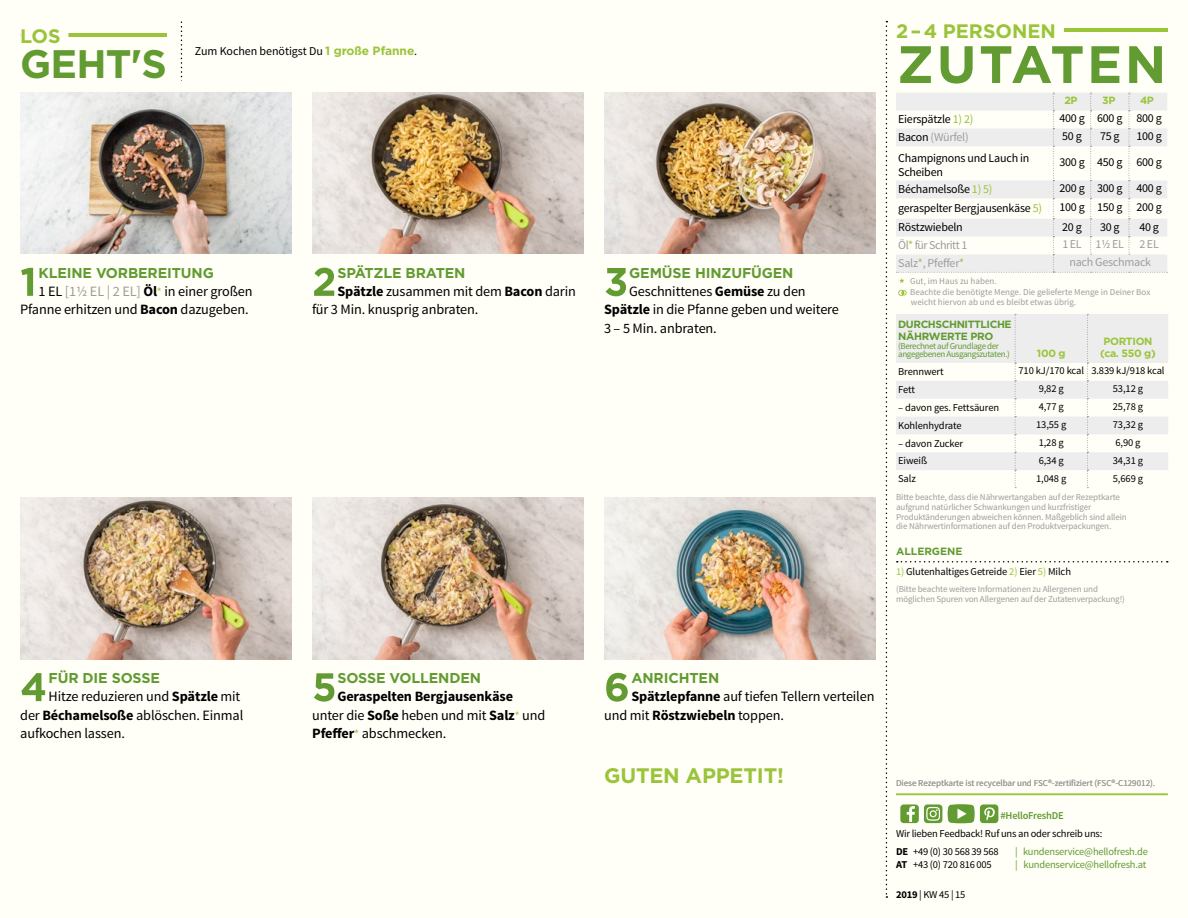
<style>
.page{position:relative;width:1188px;height:918px;background:#fffef7}
.page>*{position:absolute;margin:0;border:0;box-sizing:border-box;transform-origin:0 0}
.t1{font:700 52.5px "Gotham";letter-spacing:.05em;color:#619b31}
.t2{font:700 39.75px "Gotham";color:#619b31}
.t3{font:700 21px "Gotham";letter-spacing:-.01em;color:#9ac43a}
.t4{font:700 19.5px "Gotham";color:#9ac43a}
.t5{font:14.25px/18.3px "Source Sans Pro";letter-spacing:-.01em;color:#000}
.t6{font:700 14.25px "Gotham";letter-spacing:-.01em;color:#619b31}
.t7{font:700 14.25px/18.3px "Source Sans Pro";letter-spacing:-.01em;color:#000}
.t8{font:12px/13.5px "Source Sans Pro";letter-spacing:-.02em;color:#000}
.t9{font:12px "Source Sans Pro";letter-spacing:-.02em;color:#9d9d9c}
.t10{font:12px "Source Sans Pro";letter-spacing:-.04em;color:#9d9d9c}
.t11{font:10.5px/17.9px "Source Sans Pro";letter-spacing:-.01em;color:#000}
.t12{font:10.5px "Source Sans Pro";letter-spacing:-.02em;color:#619b31}
.t13{font:700 10.5px/12px "Gotham";letter-spacing:-.035em;color:#619b31}
.t14{font:700 10.5px/12px "Gotham";letter-spacing:-.03em;color:#9ac43a}
.t15{font:600 10.5px "Source Sans Pro";letter-spacing:-.02em;color:#619b31}
.t16{font:700 10.5px "Gotham";color:#619b31}
.t17{font:9px/9.8px "Source Sans Pro";letter-spacing:-.01em;color:#9d9d9c}
.t18{font:9px/7.5px "Source Sans Pro";letter-spacing:-.04em;color:#619b31}
.s1{color:#fff}
.s2{font-family:"Gotham";font-weight:700;color:#9ac43a}
.s3{color:#9d9d9c}
.s4{font-weight:700}
.s5{font-size:12px;color:#9ac43a}
.s6{font-weight:400}
.s7{font-weight:400;font-size:12px;color:#9ac43a}
.s8{color:#9ac43a}
.s9{color:#000}
</style>
<div class="page">
<svg style="left:21px;top:268px;width:12px;height:28px"></svg>
<svg style="left:21px;top:673px;width:24px;height:28px"></svg>
<svg style="left:314px;top:268px;width:20px;height:28px"></svg>
<svg style="left:314px;top:673px;width:20px;height:29px"></svg>
<svg style="left:606px;top:268px;width:20px;height:28px"></svg>
<svg style="left:606px;top:673px;width:22px;height:29px"></svg>
<hr style="left:896px;top:794px;width:272px;height:1px;background:#9ac43a">
<svg style="left:948px;top:804px;width:50px;height:19px"></svg>
<svg style="left:900px;top:804px;width:42px;height:19px"></svg>
<svg style="left:181px;top:21px;width:695px;height:72px"></svg>
<img style="left:604px;top:497px;width:272px;height:162px">
<img style="left:312px;top:497px;width:272px;height:162px">
<img style="left:20px;top:497px;width:272px;height:162px">
<img style="left:604px;top:93px;width:272px;height:161px">
<img style="left:312px;top:93px;width:272px;height:161px">
<img style="left:20px;top:93px;width:272px;height:161px">
<hr style="left:896px;top:28px;width:271px;height:4px;background:#9ac43a">
<div style="left:896px;top:23px;width:168px;height:14px;background:#fffef7"></div>
<svg style="left:896px;top:93px;width:272px;height:190px"></svg>
<svg style="left:898px;top:290px;width:9px;height:6px"></svg>
<svg style="left:896px;top:314px;width:272px;height:174px"></svg>
<svg style="left:897px;top:561px;width:271px;height:2px"></svg>
<svg style="left:886px;top:21px;width:1px;height:877px"></svg>
<hr style="left:20px;top:33px;width:147px;height:4px;background:#9ac43a">
<div style="left:20px;top:29px;width:48px;height:13px;background:#fffef7"></div>
<h3 class="t4" style="left:20px;top:23px;width:50px">LOS<span class="s1">-</span></h3>
<h2 class="t2" style="left:20px;top:38px;width:148px">GEHT'S</h2>
<h3 class="t8" style="left:195px;top:44px;width:224px">Zum Kochen benötigst Du <span class="s2">1 große Pfanne</span>.</h3>
<h3 class="t6" style="left:39px;top:263px;width:177px">KLEINE VORBEREITUNG</h3>
<h3 class="t5" style="left:20px;top:283px;width:234px;text-align:right">1 EL <span class="s3">[11/2 EL | 2 EL]</span> <span class="s4">Öl</span><span class="s5">*</span> in einer großen<br>Pfanne erhitzen und <span class="s4">Bacon</span> dazugeben.</h3>
<h3 class="t6" style="left:337px;top:263px;width:130px">SPÄTZLE BRATEN</h3>
<h3 class="t5" style="left:312px;top:283px;width:265px;text-indent:25px"><span class="s4">Spätzle</span> zusammen mit dem <span class="s4">Bacon</span> darin für 3 Min. knusprig anbraten.</h3>
<h3 class="t6" style="left:49px;top:669px;width:113px">FÜR DIE SOSSE</h3>
<h3 class="t5" style="left:20px;top:688px;width:225px;text-indent:28px">Hitze reduzieren und <span class="s4">Spätzle</span> mit der <span class="s4">Béchamelsoße</span> ablöschen. Einmal aufkochen lassen.</h3>
<h3 class="t6" style="left:337px;top:669px;width:145px">SOSSE VOLLENDEN</h3>
<h3 class="t7" style="left:312px;top:688px;width:235px;text-indent:25px">Geraspelten Bergjausenkäse <span class="s6">unter die</span> Soße <span class="s6">heben und mit</span> Salz<span class="s7">*</span> <span class="s6">und<br></span>Pfeffer<span class="s7">*</span> <span class="s6">abschmecken.</span></h3>
<h3 class="t6" style="left:629px;top:263px;width:166px">GEMÜSE HINZUFÜGEN</h3>
<h3 class="t5" style="left:604px;top:283px;width:236px;text-indent:25px">Geschnittenes <span class="s4">Gemüse</span> zu den<br><span class="s4">Spätzle</span> in die Pfanne geben und weitere<br>3 – 5 Min. anbraten.</h3>
<h3 class="t4" style="left:896px;top:18px;width:169px">2 – 4 PERSONEN<span class="s1">-</span></h3>
<h1 class="t1" style="left:897px;top:30px;width:271px">ZUTATEN</h1>
<p class="t14" style="left:1064px;top:95px;width:15px">2P</p>
<p class="t14" style="left:1102px;top:95px;width:15px">3P</p>
<p class="t14" style="left:1140px;top:95px;width:15px">4P</p>
<h3 class="t8" style="left:898px;top:112px;width:77px">Eierspätzle <span class="s8">1) 2)</span></h3>
<h3 class="t8" style="left:1059px;top:112px;width:104px">400 g 600 g 800 g</h3>
<h3 class="t9" style="left:898px;top:129px;width:72px"><span class="s9">Bacon</span> (Würfel)</h3>
<h3 class="t8" style="left:1062px;top:130px;width:21px">50 g</h3>
<h3 class="t8" style="left:1100px;top:130px;width:21px">75 g</h3>
<h3 class="t8" style="left:1136px;top:130px;width:27px">100 g</h3>
<h3 class="t8" style="left:898px;top:152px;width:133px">Champignons und Lauch in<br>Scheiben</h3>
<h3 class="t8" style="left:1059px;top:156px;width:104px">300 g 450 g 600 g</h3>
<h3 class="t8" style="left:898px;top:182px;width:96px">Béchamelsoße <span class="s8">1) 5)</span></h3>
<h3 class="t8" style="left:1059px;top:182px;width:104px">200 g 300 g 400 g</h3>
<h3 class="t8" style="left:898px;top:201px;width:145px">geraspelter Bergjausenkäse <span class="s8">5)</span></h3>
<h3 class="t8" style="left:1059px;top:201px;width:104px">100 g 150 g 200 g</h3>
<h3 class="t8" style="left:898px;top:220px;width:66px">Röstzwiebeln</h3>
<h3 class="t8" style="left:1062px;top:220px;width:21px">20 g</h3>
<h3 class="t8" style="left:1100px;top:220px;width:21px">30 g</h3>
<h3 class="t8" style="left:1139px;top:220px;width:21px">40 g</h3>
<h3 class="t10" style="left:898px;top:237px;width:71px">Öl<span class="s8">*</span> für Schritt 1</h3>
<h3 class="t9" style="left:1062px;top:237px;width:63px">1EL 11/2 EL</h3>
<h3 class="t9" style="left:1139px;top:237px;width:21px">2EL</h3>
<h3 class="t9" style="left:898px;top:255px;width:68px">Salz<span class="s8">*</span>, Pfeffer<span class="s8">*</span></h3>
<h3 class="t9" style="left:1069px;top:255px;width:83px">nach Geschmack</h3>
<p class="t17" style="left:910px;top:276px;width:242px;line-height:10.5px">Gut, im Haus zu haben.<br>Beachte die benötigte Menge. Die gelieferte Menge in Deiner Box weicht hiervon ab und es bleibt etwas übrig.</p>
<p class="t13" style="left:898px;top:318px;width:115px">DURCHSCHNITTLICHE<br>NÄHRWERTE PRO</p>
<p class="t18" style="left:898px;top:343px;width:113px">(Berechnet auf Grundlage der angegebenen Ausgangszutaten.)</p>
<p class="t14" style="left:1037px;top:347px;width:30px">100 g</p>
<p class="t14" style="left:1100px;top:335px;width:57px">PORTION (ca. 550 g)</p>
<p class="t11" style="left:898px;top:363px;width:47px">Brennwert</p>
<p class="t11" style="left:1018px;top:362px;width:148px">710 kJ/170 kcal 3.839 kJ/918 kcal</p>
<p class="t11" style="left:898px;top:381px;width:18px">Fett</p>
<p class="t11" style="left:1039px;top:380px;width:27px">9,82 g</p>
<p class="t11" style="left:1113px;top:380px;width:32px">53,12 g</p>
<p class="t11" style="left:898px;top:399px;width:103px">– davon ges. Fettsäuren</p>
<p class="t11" style="left:1039px;top:398px;width:27px">4,77 g</p>
<p class="t11" style="left:1113px;top:398px;width:32px">25,78 g</p>
<p class="t11" style="left:898px;top:416px;width:65px">Kohlenhydrate</p>
<p class="t11" style="left:1036px;top:416px;width:32px">13,55 g</p>
<p class="t11" style="left:1113px;top:416px;width:32px">73,32 g</p>
<p class="t11" style="left:898px;top:434px;width:67px">– davon Zucker</p>
<p class="t11" style="left:1039px;top:434px;width:27px">1,28 g</p>
<p class="t11" style="left:1115px;top:434px;width:27px">6,90 g</p>
<p class="t11" style="left:898px;top:452px;width:30px">Eiweiß</p>
<p class="t11" style="left:1039px;top:452px;width:27px">6,34 g</p>
<p class="t11" style="left:1113px;top:452px;width:32px">34,31 g</p>
<p class="t11" style="left:898px;top:470px;width:19px">Salz</p>
<p class="t11" style="left:1036px;top:469px;width:32px">1,048 g</p>
<p class="t11" style="left:1113px;top:469px;width:32px">5,669 g</p>
<p class="t17" style="left:896px;top:492px;width:232px">Bitte beachte, dass die Nährwertangaben auf der Rezeptkarte aufgrund natürlicher Schwankungen und kurzfristiger Produktänderungen abweichen können. Maßgeblich sind allein die Nährwertinformationen auf den Produktverpackungen.</p>
<p class="t16" style="left:896px;top:545px;width:68px">ALLERGENE</p>
<p class="t11" style="left:896px;top:563px;width:176px"><span class="s8">1)</span> Glutenhaltiges Getreide <span class="s8">2)</span> Eier <span class="s8">5)</span> Milch</p>
<p class="t17" style="left:896px;top:585px;width:230px">(Bitte beachte weitere Informationen zu Allergenen und möglichen Spuren von Allergenen auf der Zutatenverpackung!)</p>
<h3 class="t6" style="left:631px;top:669px;width:89px">ANRICHTEN</h3>
<h3 class="t5" style="left:604px;top:688px;width:272px;text-indent:27px"><span class="s4">Spätzlepfanne</span> auf tiefen Tellern verteilen und mit <span class="s4">Röstzwiebeln</span> toppen.</h3>
<h3 class="t3" style="left:604px;top:762px;width:181px">GUTEN APPETIT!</h3>
<p class="t17" style="left:896px;top:778px;width:261px">Diese Rezeptkarte ist recycelbar und FSC®-zertifiziert (FSC®-C129012).</p>
<p class="t15" style="left:1000px;top:809px;width:65px">#HelloFreshDE</p>
<p class="t11" style="left:896px;top:825px;width:208px">Wir lieben Feedback! Ruf uns an oder schreib uns:<br><span class="s4">DE</span> +49 (0) 30 568 39 568</p>
<p class="t12" style="left:1015px;top:845px;width:134px">| kundenservice@hellofresh.de</p>
<p class="t11" style="left:896px;top:856px;width:97px"><span class="s4">AT</span> +43 (0) 720 816 005</p>
<p class="t12" style="left:1015px;top:858px;width:133px">| kundenservice@hellofresh.at</p>
<p class="t11" style="left:896px;top:886px;width:71px"><span class="s4">2019</span> | KW 45 | 15</p>
</div>
